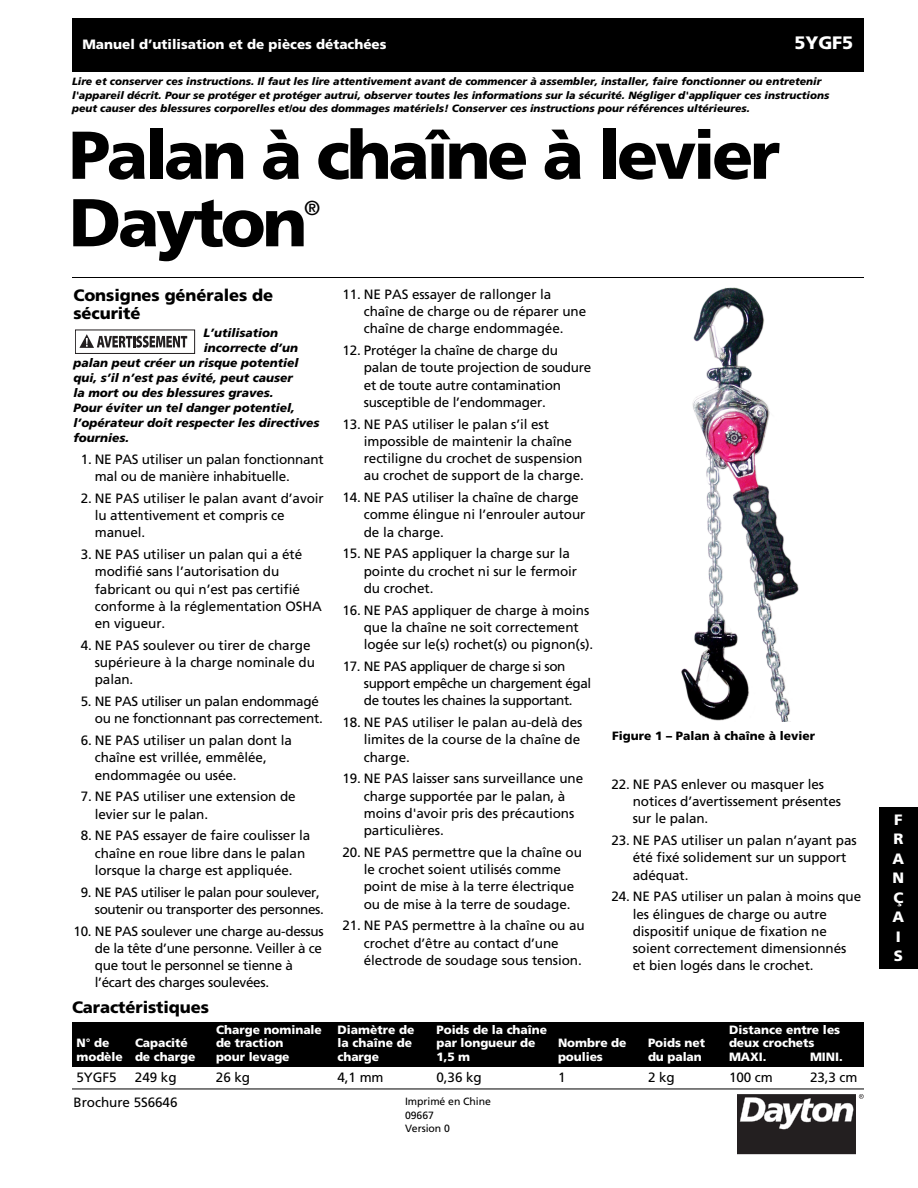
<style>
.page{position:relative;width:918px;height:1188px;background:#fff}
.page>*{position:absolute;margin:0;border:0;box-sizing:border-box;transform-origin:0 0}
.t1{font:900 67.5px/67.5px "Frutiger";letter-spacing:-.05em;color:#000}
.t2{font:20.25px "Frutiger";color:#000}
.t3{font:900 18px "Frutiger";letter-spacing:-.005em;color:#fff}
.t4{font:900 16.5px/18px "Frutiger";letter-spacing:-.005em;color:#000}
.t5{font:900 15px/19.5px "Frutiger";color:#fff}
.t6{font:13.5px/17.2px "Frutiger";letter-spacing:-.005em;color:#000}
.t7{font:13.5px/17.2px "Frutiger";letter-spacing:-.03em;color:#000}
.t8{font:900 13.5px "Frutiger";color:#fff}
.t9{font:italic 900 12px "Frutiger";color:#000}
.t10{font:900 12px "Frutiger";letter-spacing:-.005em;color:#fff}
.t11{font:900 12px "Frutiger";color:#000}
.t12{font:italic 900 10.5px/13.5px "Frutiger";color:#000}
.t13{font:10.5px/13.5px "Frutiger";letter-spacing:-.005em;color:#000}
</style>
<div class="page">
<div style="left:879px;top:807px;width:39px;height:162px;background:#000"></div>
<div style="left:72px;top:18px;width:792px;height:54px;background:#000"></div>
<div style="left:75px;top:330px;width:120px;height:24px;border:1px solid #231f20"></div>
<svg style="left:79px;top:334px;width:108px;height:14px"></svg>
<hr style="left:72px;top:277px;width:792px;height:1px;background:#000">
<hr style="left:72px;top:1089px;width:792px;height:1px;background:#000">
<div style="left:737px;top:1094px;width:127px;height:62px;background:#d4d3d4"></div>
<svg style="left:737px;top:1094px;width:127px;height:60px;background:#5d5a5b"></svg>
<img style="left:682px;top:287px;width:117px;height:434px">
<div style="left:72px;top:1022px;width:792px;height:45px;background:#000"></div>
<p class="t8" style="left:82px;top:39px;width:306px">Manuel d’utilisation et de pièces détachées</p>
<h3 class="t3" style="left:795px;top:36px;width:60px">5YGF5</h3>
<p class="t12" style="left:72px;top:76px;width:759px">Lire et conserver ces instructions. Il faut les lire attentivement avant de commencer à assembler, installer, faire fonctionner ou entretenir l'appareil décrit. Pour se protéger et protéger autrui, observer toutes les informations sur la sécurité. Négliger d'appliquer ces instructions peut causer des blessures corporelles et/ou des dommages matériels! Conserver ces instructions pour références ultérieures.</p>
<h1 class="t1" style="left:69px;top:127px;width:713px">Palan à chaîne à levier<br>Dayton</h1>
<h2 class="t2" style="left:304px;top:200px;width:18px">®</h2>
<p class="t4" style="left:73px;top:288px;width:201px">Consignes générales de sécurité</p>
<p class="t9" style="left:203px;top:328px;width:76px">L’utilisation</p>
<p class="t9" style="left:204px;top:343px;width:96px">incorrecte d’un</p>
<p class="t9" style="left:73px;top:358px;width:226px">palan peut créer un risque potentiel</p>
<p class="t9" style="left:74px;top:373px;width:221px">qui, s’il n’est pas évité, peut causer</p>
<p class="t9" style="left:73px;top:388px;width:201px">la mort ou des blessures graves.</p>
<p class="t9" style="left:73px;top:403px;width:223px">Pour éviter un tel danger potentiel,</p>
<p class="t9" style="left:74px;top:418px;width:247px">l’opérateur doit respecter les directives</p>
<p class="t9" style="left:73px;top:433px;width:57px">fournies.</p>
<p class="t6" style="left:95px;top:452px;width:230px;text-indent:-14px">1. NE PAS utiliser un palan fonctionnant mal ou de manière inhabituelle.</p>
<p class="t6" style="left:95px;top:491px;width:231px;text-indent:-14px">2. NE PAS utiliser le palan avant d’avoir lu attentivement et compris ce manuel.</p>
<p class="t6" style="left:95px;top:547px;width:229px;text-indent:-14px">3. NE PAS utiliser un palan qui a été modifié sans l’autorisation du fabricant ou qui n’est pas certifié conforme à la réglementation OSHA en vigueur.</p>
<p class="t6" style="left:95px;top:638px;width:222px;text-indent:-14px">4. NE PAS soulever ou tirer de charge supérieure à la charge nominale du palan.</p>
<p class="t6" style="left:81px;top:694px;width:243px;text-align:right">5. NE PAS utiliser un palan endommagé ou ne fonctionnant pas correctement.</p>
<p class="t6" style="left:95px;top:733px;width:199px;text-indent:-14px">6. NE PAS utiliser un palan dont la chaîne est vrillée, emmêlée, endommagée ou usée.</p>
<p class="t6" style="left:95px;top:789px;width:202px;text-indent:-14px">7. NE PAS utiliser une extension de levier sur le palan.</p>
<p class="t6" style="left:95px;top:828px;width:217px;text-indent:-14px">8. NE PAS essayer de faire coulisser la chaîne en roue libre dans le palan lorsque la charge est appliquée.</p>
<p class="t7" style="left:95px;top:884px;width:231px;text-indent:-14px">9. NE PAS utiliser le palan pour soulever, soutenir ou transporter des personnes.</p>
<p class="t6" style="left:95px;top:923px;width:230px;text-indent:-21px">10. NE PAS soulever une charge au-dessus de la tête d’une personne. Veiller à ce que tout le personnel se tienne à l’écart des charges soulevées.</p>
<p class="t4" style="left:72px;top:1000px;width:138px">Caractéristiques</p>
<p class="t6" style="left:364px;top:287px;width:224px;text-indent:-21px">11. NE PAS essayer de rallonger la chaîne de charge ou de réparer une chaîne de charge endommagée.</p>
<p class="t6" style="left:364px;top:343px;width:229px;text-indent:-21px">12. Protéger la chaîne de charge du palan de toute projection de soudure et de toute autre contamination susceptible de l’endommager.</p>
<p class="t6" style="left:364px;top:416px;width:222px;text-indent:-21px">13. NE PAS utiliser le palan s’il est impossible de maintenir la chaîne rectiligne du crochet de suspension au crochet de support de la charge.</p>
<p class="t6" style="left:364px;top:490px;width:223px;text-indent:-21px">14. NE PAS utiliser la chaîne de charge comme élingue ni l’enrouler autour de la charge.</p>
<p class="t6" style="left:364px;top:546px;width:215px;text-indent:-21px">15. NE PAS appliquer la charge sur la pointe du crochet ni sur le fermoir du crochet.</p>
<p class="t6" style="left:364px;top:602px;width:231px;text-indent:-21px">16. NE PAS appliquer de charge à moins que la chaîne ne soit correctement logée sur le(s) rochet(s) ou pignon(s).</p>
<p class="t7" style="left:364px;top:659px;width:229px;text-indent:-21px">17. NE PAS appliquer de charge si son support empêche un chargement égal de toutes les chaines la supportant.</p>
<p class="t6" style="left:364px;top:715px;width:220px;text-indent:-21px">18. NE PAS utiliser le palan au-delà des limites de la course de la chaîne de charge.</p>
<p class="t6" style="left:364px;top:771px;width:221px;text-indent:-21px">19. NE PAS laisser sans surveillance une charge supportée par le palan, à moins d'avoir pris des précautions particulières.</p>
<p class="t6" style="left:364px;top:845px;width:220px;text-indent:-21px">20. NE PAS permettre que la chaîne ou le crochet soient utilisés comme point de mise à la terre électrique ou de mise à la terre de soudage.</p>
<p class="t6" style="left:364px;top:918px;width:223px;text-indent:-21px">21. NE PAS permettre à la chaîne ou au crochet d’être au contact d’une électrode de soudage sous tension.</p>
<p class="t11" style="left:612px;top:731px;width:205px">Figure 1 – Palan à chaîne à levier</p>
<p class="t6" style="left:633px;top:777px;width:210px;text-indent:-21px">22. NE PAS enlever ou masquer les notices d’avertissement présentes sur le palan.</p>
<p class="t6" style="left:633px;top:833px;width:225px;text-indent:-21px">23. NE PAS utiliser un palan n’ayant pas été fixé solidement sur un support adéquat.</p>
<p class="t6" style="left:633px;top:889px;width:230px;text-indent:-21px">24. NE PAS utiliser un palan à moins que les élingues de charge ou autre dispositif unique de fixation ne soient correctement dimensionnés et bien logés dans le crochet.</p>
<p class="t10" style="left:216px;top:1025px;width:107px">Charge nominale</p>
<p class="t10" style="left:338px;top:1025px;width:79px">Diamètre de</p>
<p class="t10" style="left:436px;top:1025px;width:112px">Poids de la chaîne</p>
<p class="t10" style="left:729px;top:1025px;width:113px">Distance entre les</p>
<p class="t10" style="left:77px;top:1038px;width:34px">N° de</p>
<p class="t10" style="left:135px;top:1038px;width:54px">Capacité</p>
<p class="t10" style="left:216px;top:1038px;width:69px">de traction</p>
<p class="t10" style="left:338px;top:1038px;width:76px">la chaîne de</p>
<p class="t10" style="left:437px;top:1038px;width:101px">par longueur de</p>
<p class="t10" style="left:558px;top:1038px;width:70px">Nombre de</p>
<p class="t10" style="left:648px;top:1038px;width:59px">Poids net</p>
<p class="t10" style="left:729px;top:1038px;width:87px">deux crochets</p>
<p class="t10" style="left:77px;top:1052px;width:120px">modèle de charge</p>
<p class="t10" style="left:216px;top:1052px;width:75px">pour levage</p>
<p class="t10" style="left:338px;top:1052px;width:43px">charge</p>
<p class="t10" style="left:437px;top:1052px;width:35px">1,5 m</p>
<p class="t10" style="left:558px;top:1052px;width:46px">poulies</p>
<p class="t10" style="left:648px;top:1052px;width:55px">du palan</p>
<p class="t10" style="left:729px;top:1052px;width:39px">MAXI.</p>
<p class="t10" style="left:810px;top:1052px;width:34px">MINI.</p>
<p class="t6" style="left:76px;top:1070px;width:42px">5YGF5</p>
<p class="t6" style="left:135px;top:1070px;width:43px">249 kg</p>
<p class="t6" style="left:216px;top:1070px;width:36px">26 kg</p>
<p class="t6" style="left:337px;top:1070px;width:48px">4,1 mm</p>
<p class="t6" style="left:437px;top:1070px;width:47px">0,36 kg</p>
<p class="t6" style="left:558px;top:1070px;width:9px">1</p>
<p class="t6" style="left:648px;top:1070px;width:28px">2 kg</p>
<p class="t6" style="left:729px;top:1070px;width:45px">100 cm</p>
<p class="t6" style="left:810px;top:1070px;width:49px">23,3 cm</p>
<p class="t6" style="left:74px;top:1095px;width:105px">Brochure 5S6646</p>
<p class="t13" style="left:405px;top:1095px;width:88px">Imprimé en Chine<br>09667<br>Version 0</p>
<p class="t5" style="left:893px;top:811px;width:13px">F<br>R<br>A<br>N<br>Ç<br>A<br>I<br>S</p>
</div>
